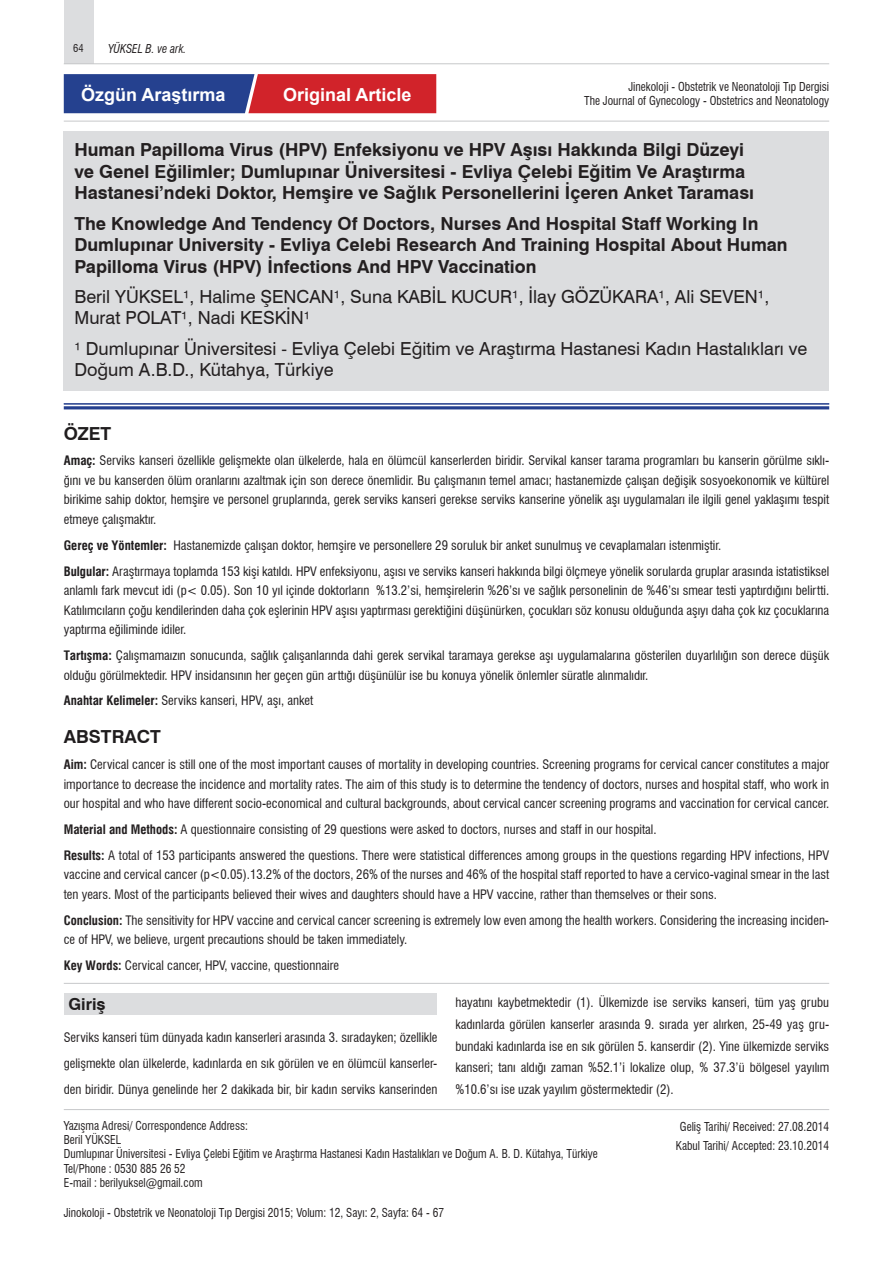
<style>
.page{position:relative;width:893px;height:1263px;background:#fff}
.page>*{position:absolute;margin:0;border:0;box-sizing:border-box;transform-origin:0 0}
.t1{font:700 18px/21.6px "Swiss 721 BT";color:#231f20}
.t2{font:18px/21.6px "Swiss 721 BT";color:#231f20}
.t3{font:700 18px "Arial";color:#fff}
.t4{font:700 18px "Swiss 721 BT";color:#201d1e}
.t5{font:700 16.5px "Swiss 721 BT";color:#201d1e}
.t6{font:condensed 12.75px/19.5px "Swiss 721 BT";color:#231f20;text-align:justify}
.t7{font:condensed 12.75px/19.5px "Swiss 721 BT";color:#201d1e;text-align:justify}
.t8{font:condensed 12px/14.4px "Swiss 721 BT";color:#231f20;text-align:center;scale:.95 1}
.t9{font:italic condensed 12px "Swiss 721 BT";color:#231f20;scale:.95 1}
.t10{font:condensed 10.5px "Swiss 721 BT";color:#231f20}
.s1{font-weight:700}
</style>
<div class="page">
<div style="left:64px;top:0;width:29px;height:64px;background:#dcdddf"></div>
<hr style="left:64px;top:63px;width:765px;height:1px;background:#c7c8ca">
<hr style="left:64px;top:1109px;width:765px;height:1px;background:#c7c8ca">
<hr style="left:64px;top:983px;width:765px;height:1px;background:#c7c8ca">
<hr style="left:64px;top:121px;width:765px;height:1px;background:#c7c8ca">
<div style="left:64px;top:131px;width:765px;height:260px;background:#dcdddf"></div>
<hr style="left:64px;top:403px;width:765px;height:1px;background:#253f8e">
<hr style="left:64px;top:406px;width:765px;height:3px;background:#253f8e">
<div style="left:64px;top:993px;width:373px;height:22px;background:#dcdddf"></div>
<svg style="left:64px;top:74px;width:372px;height:39px;background:#7b345f"></svg>
<p class="t10" style="left:73px;top:42px;width:12px">64</p>
<p class="t9" style="left:108px;top:42px;width:83px">YÜKSEL B. ve ark.</p>
<p class="t8" style="left:584px;top:79px;width:259px;text-align:right">Jinekoloji - Obstetrik ve Neonatoloji Tıp Dergisi<br>The Journal of Gynecology - Obstetrics and Neonatology</p>
<p class="t1" style="left:74px;top:138px;width:681px">Human Papilloma Virus (HPV) Enfeksiyonu ve HPV Aşısı Hakkında Bilgi Düzeyi ve Genel Eğilimler; Dumlupınar Üniversitesi - Evliya Çelebi Eğitim Ve Araştırma<br>Hastanesi’ndeki Doktor, Hemşire ve Sağlık Personellerini İçeren Anket Taraması</p>
<h1 class="t1" style="left:74px;top:212px;width:715px">The Knowledge And Tendency Of Doctors, Nurses And Hospital Staff Working In<br>Dumlupınar University - Evliya Celebi Research And Training Hospital About Human<br>Papilloma Virus (HPV) İnfections And HPV Vaccination</h1>
<h1 class="t2" style="left:74px;top:285px;width:696px">Beril YÜKSEL¹, Halime ŞENCAN¹, Suna KABİL KUCUR¹, İlay GÖZÜKARA¹, Ali SEVEN¹,<br>Murat POLAT¹, Nadi KESKİN¹</h1>
<h1 class="t2" style="left:74px;top:337px;width:734px">¹ Dumlupınar Üniversitesi - Evliya Çelebi Eğitim ve Araştırma Hastanesi Kadın Hastalıkları ve<br>Doğum A.B.D., Kütahya, Türkiye</h1>
<h1 class="t3" style="left:81px;top:83px;width:146px">Özgün Araştırma</h1>
<h1 class="t3" style="left:283px;top:83px;width:130px">Original Article</h1>
<h1 class="t4" style="left:64px;top:421px;width:49px">ÖZET</h1>
<p class="t7" style="left:64px;top:451px;width:767px"><span class="s1">Amaç:</span> Serviks kanseri özellikle gelişmekte olan ülkelerde, hala en ölümcül kanserlerden biridir. Servikal kanser tarama programları bu kanserin görülme sıklı&shy;ğını ve bu kanserden ölüm oranlarını azaltmak için son derece önemlidir. Bu çalışmanın temel amacı; hastanemizde çalışan değişik sosyoekonomik ve kültürel birikime sahip doktor, hemşire ve personel gruplarında, gerek serviks kanseri gerekse serviks kanserine yönelik aşı uygulamaları ile ilgili genel yaklaşımı tespit etmeye çalışmaktır.</p>
<p class="t7" style="left:64px;top:532px;width:767px;line-height:26px"><span class="s1">Gereç ve Yöntemler:</span> Hastanemizde çalışan doktor, hemşire ve personellere 29 soruluk bir anket sunulmuş ve cevaplamaları istenmiştir.<br><span class="s1">Bulgular:</span> Araştırmaya toplamda 153 kişi katıldı. HPV enfeksiyonu, aşısı ve serviks kanseri hakkında bilgi ölçmeye yönelik sorularda gruplar arasında istatistiksel</p>
<p class="t7" style="left:64px;top:581px;width:767px">anlamlı fark mevcut idi (p&lt; 0.05). Son 10 yıl içinde doktorların %13.2’si, hemşirelerin %26’sı ve sağlık personelinin de %46’sı smear testi yaptırdığını belirtti.<br>Katılımcıların çoğu kendilerinden daha çok eşlerinin HPV aşısı yaptırması gerektiğini düşünürken, çocukları söz konusu olduğunda aşıyı daha çok kız çocuklarına yaptırma eğiliminde idiler.</p>
<p class="t7" style="left:64px;top:646px;width:767px"><span class="s1">Tartışma:</span> Çalışmamaızın sonucunda, sağlık çalışanlarında dahi gerek servikal taramaya gerekse aşı uygulamalarına gösterilen duyarlılığın son derece düşük olduğu görülmektedir. HPV insidansının her geçen gün arttığı düşünülür ise bu konuya yönelik önlemler süratle alınmalıdır.</p>
<p class="t7" style="left:64px;top:691px;width:251px"><span class="s1">Anahtar Kelimeler:</span> Serviks kanseri, HPV, aşı, anket</p>
<h1 class="t4" style="left:64px;top:724px;width:99px">ABSTRACT</h1>
<p class="t6" style="left:64px;top:755px;width:767px"><span class="s1">Aim:</span> Cervical cancer is still one of the most important causes of mortality in developing countries. Screening programs for cervical cancer constitutes a major importance to decrease the incidence and mortality rates. The aim of this study is to determine the tendency of doctors, nurses and hospital staff, who work in our hospital and who have different socio-economical and cultural backgrounds, about cervical cancer screening programs and vaccination for cervical cancer.</p>
<p class="t6" style="left:64px;top:816px;width:767px;line-height:26px"><span class="s1">Material and Methods:</span> A questionnaire consisting of 29 questions were asked to doctors, nurses and staff in our hospital.<br><span class="s1">Results:</span> A total of 153 participants answered the questions. There were statistical differences among groups in the questions regarding HPV infections, HPV</p>
<p class="t6" style="left:64px;top:865px;width:767px">vaccine and cervical cancer (p&lt;0.05).13.2% of the doctors, 26% of the nurses and 46% of the hospital staff reported to have a cervico-vaginal smear in the last ten years. Most of the participants believed their wives and daughters should have a HPV vaccine, rather than themselves or their sons.</p>
<p class="t6" style="left:64px;top:910px;width:767px"><span class="s1">Conclusion:</span> The sensitivity for HPV vaccine and cervical cancer screening is extremely low even among the health workers. Considering the increasing inciden&shy;ce of HPV, we believe, urgent precautions should be taken immediately.</p>
<p class="t6" style="left:64px;top:956px;width:277px"><span class="s1">Key Words:</span> Cervical cancer, HPV, vaccine, questionnaire</p>
<p class="t5" style="left:68px;top:992px;width:39px">Giriş</p>
<p class="t6" style="left:64px;top:1024px;width:375px;line-height:26px">Serviks kanseri tüm dünyada kadın kanserleri arasında 3. sıradayken; özellikle gelişmekte olan ülkelerde, kadınlarda en sık görülen ve en ölümcül kanserler&shy;den biridir. Dünya genelinde her 2 dakikada bir, bir kadın serviks kanserinden</p>
<p class="t6" style="left:455px;top:991px;width:375px;line-height:21.8px">hayatını kaybetmektedir (1). Ülkemizde ise serviks kanseri, tüm yaş grubu kadınlarda görülen kanserler arasında 9. sırada yer alırken, 25-49 yaş gru&shy;bundaki kadınlarda ise en sık görülen 5. kanserdir (2). Yine ülkemizde serviks kanseri; tanı aldığı zaman %52.1’i lokalize olup, % 37.3’ü bölgesel yayılım %10.6’sı ise uzak yayılım göstermektedir (2).</p>
<p class="t8" style="left:64px;top:1118px;width:564px;text-align:left">Yazışma Adresi/ Correspondence Address:<br>Beril YÜKSEL<br>Dumlupınar Üniversitesi - Evliya Çelebi Eğitim ve Araştırma Hastanesi Kadın Hastalıkları ve Doğum A. B. D. Kütahya, Türkiye Tel/Phone : 0530 885 26 52<br>E-mail : berilyuksel@gmail.com</p>
<p class="t8" style="left:64px;top:1205px;width:402px">Jinokoloji - Obstetrik ve Neonatoloji Tıp Dergisi 2015; Volum: 12, Sayı: 2, Sayfa: 64 - 67</p>
<p class="t8" style="left:676px;top:1116px;width:163px;line-height:19.5px">Geliş Tarihi/ Received: 27.08.2014<br>Kabul Tarihi/ Accepted: 23.10.2014</p>
</div>
